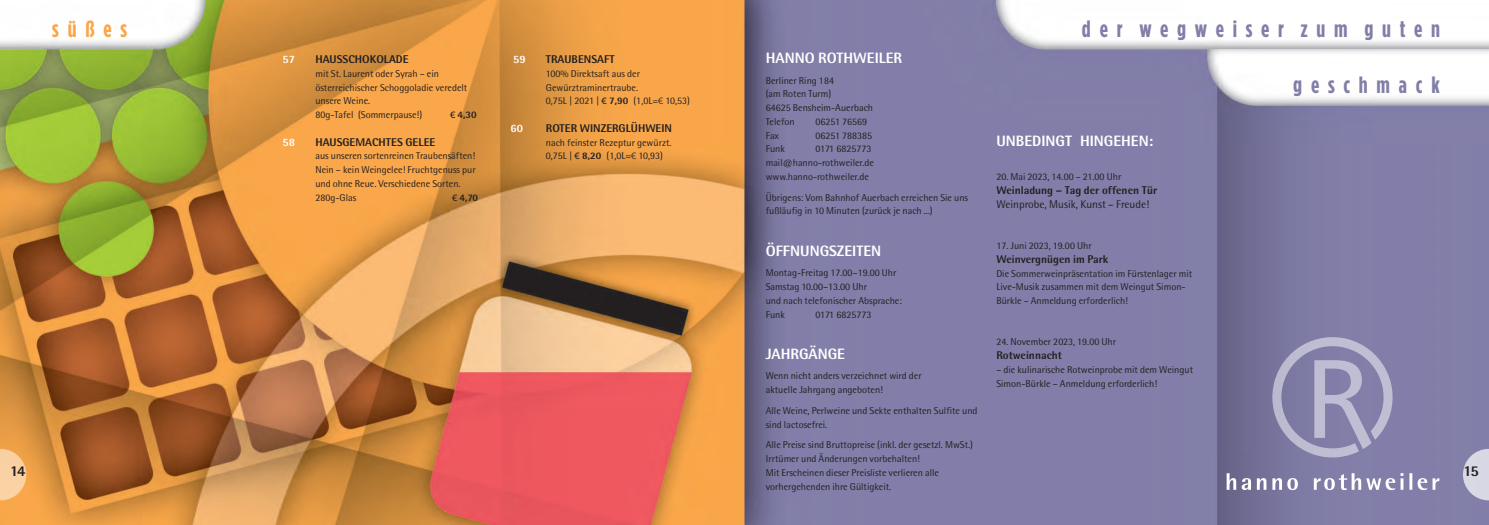
<style>
.page{position:relative;width:1489px;height:525px;background:#fff}
.page>*{position:absolute;margin:0;border:0;box-sizing:border-box;transform-origin:0 0}
.t1{font:700 23.38px "Gotham Condensed";letter-spacing:.375em;color:#817ea8}
.t2{font:700 23.38px "Gotham Condensed";letter-spacing:.375em;color:#f9a64a}
.t3{font:800 15px "Rotis Semi Sans";color:#fff}
.t4{font:800 15px "Rotis Semi Sans";color:#231f20}
.t5{font:800 11.25px "Rotis Semi Sans";color:#231f20}
.t6{font:11.25px "Rotis Semi Sans";color:#231f20}
.t7{font:800 11.25px "Rotis Semi Sans";color:#fff}
.t8{font:10px/13.8px "Rotis Semi Sans";color:#231f20}
.t9{font:800 10px "Rotis Semi Sans";color:#231f20}
.s1{font-family:"Goudy Sans IT Cby BT";font-weight:500}
.s2{font-weight:800}
.s3{font-family:"Goudy Sans IT Cby BT";font-weight:300}
</style>
<div class="page">
<img style="left:0;top:0;width:1488px;height:524px">
<svg style="left:1462px;top:448px;width:26px;height:52px"></svg>
<svg style="left:1269px;top:335px;width:125px;height:124px;background:#9390b3"></svg>
<svg style="left:1226px;top:473px;width:213px;height:17px"></svg>
<svg style="left:0;top:448px;width:26px;height:52px"></svg>
<h2 class="t4" style="left:10px;top:465px;width:17px">14</h2>
<h1 class="t2" style="left:52px;top:18px;width:76px">süßes</h1>
<h1 class="t1" style="left:1081px;top:18px;width:359px">der wegweiser zum guten</h1>
<p class="t7" style="left:283px;top:55px;width:14px">57</p>
<p class="t5" style="left:315px;top:55px;width:95px">HAUSSCHOKOLADE</p>
<p class="t8" style="left:315px;top:67px;width:153px">mit St. Laurent oder Syrah – ein österreichischer Schoggoladie veredelt unsere Weine.<br>80g-Tafel (Sommerpause!)</p>
<p class="t9" style="left:450px;top:111px;width:28px"><span class="s1">¤</span> 4,30</p>
<p class="t7" style="left:283px;top:137px;width:14px">58</p>
<p class="t5" style="left:315px;top:137px;width:121px">HAUSGEMACHTES GELEE</p>
<p class="t8" style="left:315px;top:150px;width:162px">aus unseren sortenreinen Traubensäften!<br>Nein – kein Weingelee! Fruchtgenuss pur und ohne Reue. Verschiedene Sorten.<br>280g-Glas</p>
<p class="t9" style="left:452px;top:193px;width:27px"><span class="s1">¤</span> 4,70</p>
<p class="t7" style="left:513px;top:55px;width:14px">59</p>
<p class="t5" style="left:546px;top:55px;width:70px">TRAUBENSAFT</p>
<p class="t8" style="left:546px;top:67px;width:146px">100% Direktsaft aus der<br>Gewürztraminertraube.<br>0,75L | 2021 | <span class="s1">¤</span> <span class="s2">7,90</span> (1,0L=<span class="s3">¤</span> 10,53)</p>
<p class="t7" style="left:510px;top:123px;width:14px">60</p>
<p class="t5" style="left:546px;top:123px;width:128px">ROTER WINZERGLÜHWEIN</p>
<p class="t8" style="left:546px;top:136px;width:127px">nach feinster Rezeptur gewürzt.<br>0,75L | <span class="s1">¤</span> <span class="s2">8,20</span> (1,0L=<span class="s3">¤</span> 10,93)</p>
<h2 class="t3" style="left:765px;top:52px;width:138px">HANNO ROTHWEILER</h2>
<p class="t8" style="left:765px;top:74px;width:109px">Berliner Ring 184<br>(am Roten Turm)<br>64625 Bensheim-Auerbach<br>Telefon</p>
<p class="t8" style="left:815px;top:115px;width:53px">06251 76569</p>
<p class="t8" style="left:765px;top:129px;width:15px">Fax</p>
<p class="t8" style="left:815px;top:129px;width:58px">06251 788385</p>
<p class="t8" style="left:765px;top:143px;width:21px">Funk</p>
<p class="t8" style="left:765px;top:143px;width:110px;text-indent:50px">0171 6825773 mail@hanno-rothweiler.de www.hanno-rothweiler.de</p>
<p class="t8" style="left:765px;top:191px;width:204px">Übrigens: Vom Bahnhof Auerbach erreichen Sie uns fußläufig in 10 Minuten (zurück je nach ...)</p>
<h2 class="t3" style="left:765px;top:244px;width:117px">ÖFFNUNGSZEITEN</h2>
<p class="t8" style="left:765px;top:266px;width:138px">Montag-Freitag 17.00–19.00 Uhr<br>Samstag 10.00–13.00 Uhr<br>und nach telefonischer Absprache:<br>Funk</p>
<p class="t8" style="left:815px;top:308px;width:58px">0171 6825773</p>
<h2 class="t3" style="left:765px;top:347px;width:81px">JAHRGÄNGE</h2>
<p class="t8" style="left:765px;top:370px;width:157px">Wenn nicht anders verzeichnet wird der aktuelle Jahrgang angeboten!</p>
<h2 class="t3" style="left:996px;top:135px;width:158px">UNBEDINGT HINGEHEN:</h2>
<p class="t8" style="left:996px;top:171px;width:126px">20. Mai 2023, 14.00 – 21.00 Uhr</p>
<p class="t5" style="left:996px;top:185px;width:162px">Weinladung – Tag der offenen Tür</p>
<p class="t6" style="left:996px;top:199px;width:154px">Weinprobe, Musik, Kunst – Freude!</p>
<p class="t8" style="left:996px;top:239px;width:97px">17. Juni 2023, 19.00 Uhr</p>
<p class="t5" style="left:996px;top:254px;width:114px">Weinvergnügen im Park</p>
<p class="t8" style="left:996px;top:267px;width:197px">Die Sommerweinpräsentation im Fürstenlager mit<br>Live-Musik zusammen mit dem Weingut Simon-<br>Bürkle – Anmeldung erforderlich!</p>
<p class="t8" style="left:996px;top:336px;width:121px">24. November 2023, 19.00 Uhr</p>
<p class="t5" style="left:996px;top:350px;width:67px">Rotweinnacht</p>
<p class="t8" style="left:996px;top:363px;width:198px">– die kulinarische Rotweinprobe mit dem Weingut<br>Simon-Bürkle – Anmeldung erforderlich!</p>
<h1 class="t1" style="left:1293px;top:75px;width:148px">geschmack</h1>
<p class="t8" style="left:765px;top:404px;width:213px">Alle Weine, Perlweine und Sekte enthalten Sulfite und sind lactosefrei.</p>
<p class="t8" style="left:765px;top:438px;width:209px">Alle Preise sind Bruttopreise (inkl. der gesetzl. MwSt.)<br>Irrtümer und Änderungen vorbehalten!<br>Mit Erscheinen dieser Preisliste verlieren alle vorhergehenden ihre Gültigkeit.</p>
<h2 class="t4" style="left:1463px;top:464px;width:17px">15</h2>
</div>
